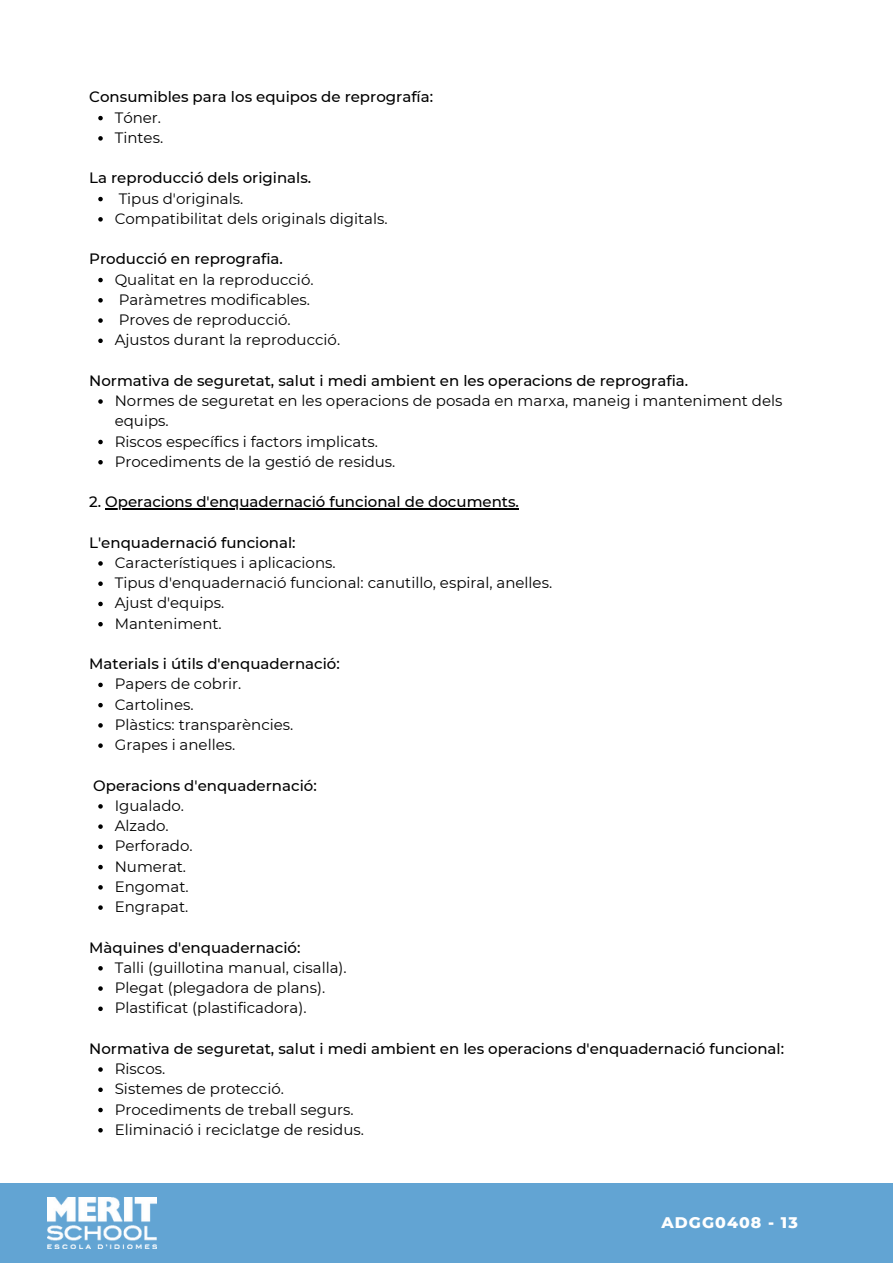
<style>
.page{position:relative;width:893px;height:1264px;background:#fff}
.page>*{position:absolute;margin:0;border:0;box-sizing:border-box;transform-origin:0 0}
.t1{font:800 15.75px "Montserrat";letter-spacing:.07em;color:#fff}
.t2{font:15px/20.2px "Montserrat";color:#000}
.t3{font:500 15px "Montserrat";color:#000}
</style>
<div class="page">
<svg style="left:98px;top:116px;width:5px;height:4px"></svg>
<svg style="left:98px;top:136px;width:5px;height:5px"></svg>
<svg style="left:98px;top:197px;width:5px;height:4px"></svg>
<svg style="left:98px;top:217px;width:5px;height:4px"></svg>
<svg style="left:98px;top:278px;width:5px;height:4px"></svg>
<svg style="left:98px;top:298px;width:5px;height:4px"></svg>
<svg style="left:98px;top:318px;width:5px;height:5px"></svg>
<svg style="left:98px;top:338px;width:5px;height:5px"></svg>
<svg style="left:98px;top:399px;width:5px;height:5px"></svg>
<svg style="left:98px;top:440px;width:5px;height:4px"></svg>
<svg style="left:98px;top:460px;width:5px;height:4px"></svg>
<svg style="left:98px;top:561px;width:5px;height:4px"></svg>
<svg style="left:98px;top:581px;width:5px;height:5px"></svg>
<svg style="left:98px;top:601px;width:5px;height:5px"></svg>
<svg style="left:98px;top:622px;width:5px;height:4px"></svg>
<svg style="left:98px;top:682px;width:5px;height:5px"></svg>
<svg style="left:98px;top:703px;width:5px;height:4px"></svg>
<svg style="left:98px;top:723px;width:5px;height:4px"></svg>
<svg style="left:98px;top:743px;width:5px;height:5px"></svg>
<svg style="left:98px;top:804px;width:5px;height:4px"></svg>
<svg style="left:98px;top:824px;width:5px;height:4px"></svg>
<svg style="left:98px;top:844px;width:5px;height:5px"></svg>
<svg style="left:98px;top:864px;width:5px;height:5px"></svg>
<svg style="left:98px;top:885px;width:5px;height:4px"></svg>
<svg style="left:98px;top:905px;width:5px;height:4px"></svg>
<svg style="left:98px;top:966px;width:5px;height:4px"></svg>
<svg style="left:98px;top:986px;width:5px;height:4px"></svg>
<svg style="left:98px;top:1006px;width:5px;height:5px"></svg>
<svg style="left:98px;top:1067px;width:5px;height:4px"></svg>
<svg style="left:98px;top:1087px;width:5px;height:4px"></svg>
<svg style="left:98px;top:1107px;width:5px;height:5px"></svg>
<svg style="left:98px;top:1128px;width:5px;height:4px"></svg>
<hr style="left:105px;top:508px;width:414px;height:1px;background:#000">
<div style="left:0;top:1183px;width:892px;height:79px;background:#62a4d3"></div>
<img style="left:47px;top:1197px;width:109px;height:50px">
<p class="t3" style="left:89px;top:88px;width:345px">Consumibles para los equipos de reprografía:</p>
<p class="t2" style="left:115px;top:107px;width:50px">Tóner.<br>Tintes.</p>
<p class="t3" style="left:89px;top:169px;width:223px">La reproducció dels originals.</p>
<p class="t2" style="left:115px;top:188px;width:274px">Tipus d'originals.<br>Compatibilitat dels originals digitals.</p>
<p class="t3" style="left:89px;top:250px;width:195px">Producció en reprografia.</p>
<p class="t2" style="left:115px;top:269px;width:227px">Qualitat en la reproducció.<br>Paràmetres modificables.<br>Proves de reproducció.<br>Ajustos durant la reproducció.</p>
<p class="t3" style="left:89px;top:371px;width:600px">Normativa de seguretat, salut i medi ambient en les operacions de reprografia.</p>
<p class="t2" style="left:115px;top:390px;width:669px">Normes de seguretat en les operacions de posada en marxa, maneig i manteniment dels equips.<br>Riscos específics i factors implicats.<br>Procediments de la gestió de residus.</p>
<p class="t3" style="left:89px;top:492px;width:431px">2. Operacions d'enquadernació funcional de documents.</p>
<p class="t3" style="left:89px;top:533px;width:208px">L'enquadernació funcional:</p>
<p class="t2" style="left:115px;top:552px;width:439px">Característiques i aplicacions.<br>Tipus d'enquadernació funcional: canutillo, espiral, anelles.<br>Ajust d'equips.<br>Manteniment.</p>
<p class="t3" style="left:89px;top:654px;width:252px">Materials i útils d'enquadernació:</p>
<p class="t2" style="left:115px;top:674px;width:180px">Papers de cobrir.<br>Cartolines.<br>Plàstics: transparències.<br>Grapes i anelles.</p>
<p class="t3" style="left:93px;top:776px;width:225px">Operacions d'enquadernació:</p>
<p class="t2" style="left:115px;top:795px;width:79px">Igualado.<br>Alzado.<br>Perforado.<br>Numerat.<br>Engomat.<br>Engrapat.</p>
<p class="t3" style="left:89px;top:938px;width:213px">Màquines d'enquadernació:</p>
<p class="t2" style="left:115px;top:957px;width:233px">Talli (guillotina manual, cisalla).<br>Plegat (plegadora de plans).<br>Plastificat (plastificadora).</p>
<p class="t3" style="left:89px;top:1039px;width:696px">Normativa de seguretat, salut i medi ambient en les operacions d'enquadernació funcional:</p>
<p class="t2" style="left:115px;top:1058px;width:251px">Riscos.<br>Sistemes de protecció.<br>Procediments de treball segurs.<br>Eliminació i reciclatge de residus.</p>
<p class="t1" style="left:661px;top:1212px;width:138px">ADGG0408 - 13</p>
</div>
